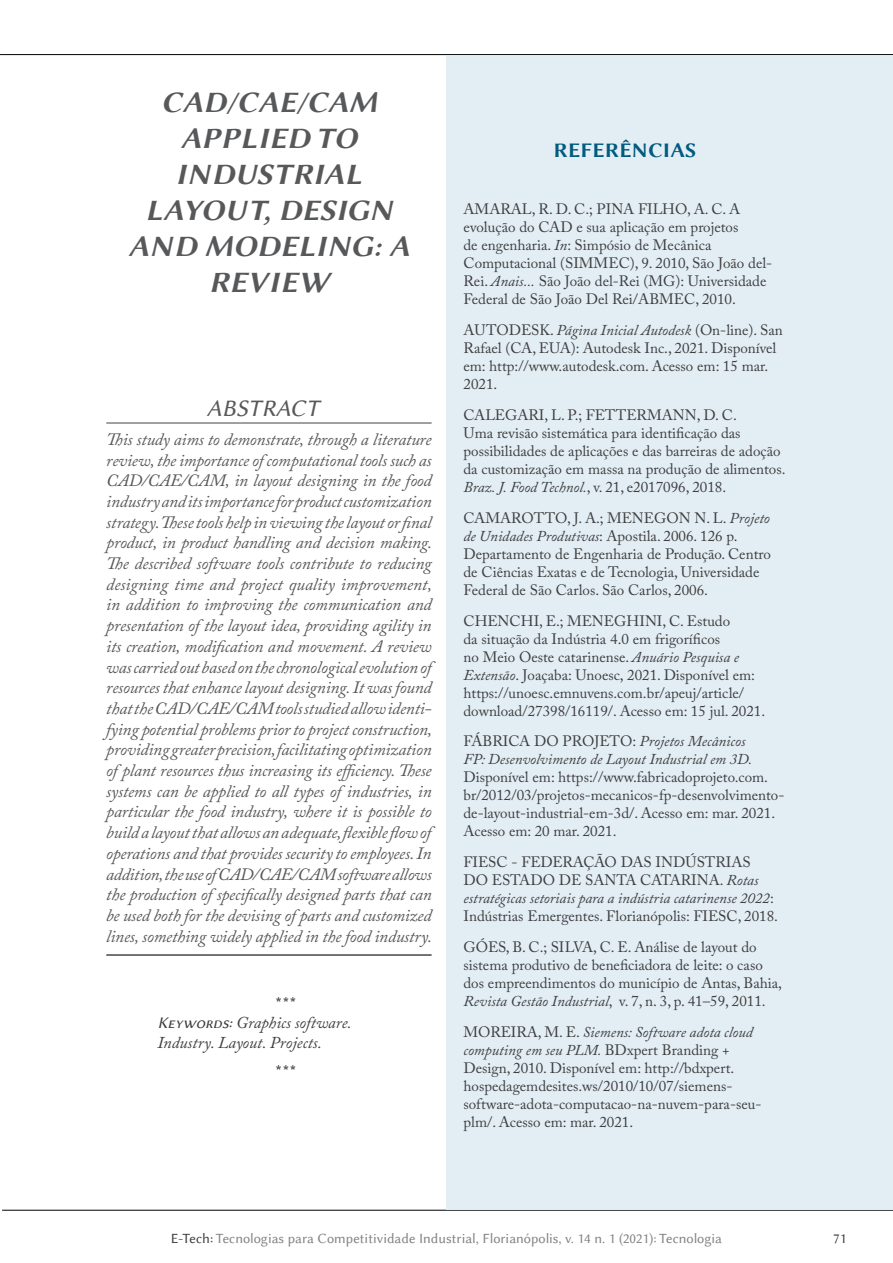
<style>
.page{position:relative;width:893px;height:1263px;background:#fff}
.page>*{position:absolute;margin:0;border:0;box-sizing:border-box;transform-origin:0 0}
.t1{font:30px/36px "Lin Biolinum Slanted B";letter-spacing:.005em;color:#57585a;text-align:center}
.t2{font:24px "Lin Biolinum I";letter-spacing:.005em;color:#57585a}
.t3{font:21px "Lin Biolinum B";letter-spacing:.005em;color:#005b7f}
.t4{font:italic 17.25px/20.7px "Adobe Caslon Pro";letter-spacing:-.01em;color:#57585a;text-align:justify}
.t5{font:italic 16.5px/19.8px "Adobe Caslon Pro";color:#3e3e3f}
.t6{font:16.5px "Lin Biolinum";color:#231f20}
.t7{font:15px/18px "Adobe Caslon Pro";color:#3e3e3f}
.t8{font:italic 15px/18px "Adobe Caslon Pro";color:#3e3e3f}
.t9{font:14.25px "Lin Biolinum";color:#808285}
.t10{font:14.25px "Lin Biolinum";color:#3e3e3f}
.s1{font-family:"Lin Biolinum I";font-style:normal}
.s2{font-style:italic}
.s3{font-style:normal}
.s4{color:#3e3e3f}
</style>
<div class="page">
<hr style="left:2px;top:1210px;width:891px;height:1px;background:#000">
<hr style="left:0;top:54px;width:893px;height:1px;background:#000">
<hr style="left:106px;top:422px;width:326px;height:2px;background:#57585a">
<hr style="left:106px;top:954px;width:326px;height:1px;background:#0c0806">
<div style="left:446px;top:56px;width:447px;height:1153px;background:#e3eef4"></div>
<h1 class="t1" style="left:128px;top:82px;width:283px">CAD/CAE/CAM<br>APPLIED TO<br>INDUSTRIAL<br>LAYOUT, DESIGN<br>AND MODELING: A<br>REVIEW</h1>
<h2 class="t2" style="left:206px;top:394px;width:114px">ABSTRACT</h2>
<p class="t4" style="left:106px;top:428px;width:327px">This study aims to demonstrate, through a literature review, the importance of computational tools such as CAD/CAE/CAM, in layout designing in the food industry and its importance for product customization strategy. These tools help in viewing the layout or final product, in product handling and decision making.<br>The described software tools contribute to reducing designing time and project quality improvement, in addition to improving the communication and presentation of the layout idea, providing agility in its creation, modification and movement. A review was carried out based on the chronological evolution of resources that enhance layout designing. It was found that the CAD/CAE/CAM tools studied allow identi&shy;fying potential problems prior to project construction, providing greater precision, facilitating optimization of plant resources thus increasing its efficiency. These systems can be applied to all types of industries, in particular the food industry, where it is possible to build a layout that allows an adequate, flexible flow of operations and that provides security to employees. In addition, the use of CAD/CAE/CAM software allows the production of specifically designed parts that can be used both for the devising of parts and customized lines, something widely applied in the food industry.</p>
<p class="t6" style="left:275px;top:994px;width:23px">***</p>
<p class="t5" style="left:157px;top:1013px;width:196px"><span class="s1">Keywords:</span> Graphics software.<br>Industry. Layout. Projects.</p>
<p class="t6" style="left:275px;top:1062px;width:23px">***</p>
<h3 class="t3" style="left:554px;top:136px;width:145px">REFERÊNCIAS</h3>
<p class="t7" style="left:463px;top:200px;width:310px">AMARAL, R. D. C.; PINA FILHO, A. C. A evolução do CAD e sua aplicação em projetos<br>de engenharia. <span class="s2">In</span>: Simpósio de Mecânica Computacional (SIMMEC), 9. 2010, São João del-Rei. <span class="s2">Anais...</span> São João del-Rei (MG): Universidade Federal de São João Del Rei/ABMEC, 2010.</p>
<p class="t7" style="left:463px;top:321px;width:321px">AUTODESK. <span class="s2">Página Inicial Autodesk</span> (On-line). San Rafael (CA, EUA): Autodesk Inc., 2021. Disponível em: http://www.autodesk.com. Acesso em: 15 mar.<br>2021.</p>
<p class="t7" style="left:463px;top:406px;width:323px">CALEGARI, L. P.; FETTERMANN, D. C.<br>Uma revisão sistemática para identificação das possibilidades de aplicações e das barreiras de adoção da customização em massa na produção de alimentos.<br><span class="s2">Braz. J. Food Technol.</span>, v. 21, e2017096, 2018.</p>
<p class="t7" style="left:463px;top:509px;width:309px">CAMAROTTO, J. A.; MENEGON N. L. <span class="s2">Projeto de Unidades Produtivas</span>: Apostila. 2006. 126 p.<br>Departamento de Engenharia de Produção. Centro de Ciências Exatas e de Tecnologia, Universidade Federal de São Carlos. São Carlos, 2006.</p>
<p class="t7" style="left:463px;top:611px;width:303px">CHENCHI, E.; MENEGHINI, C. Estudo<br>da situação da Indústria 4.0 em frigoríficos<br>no Meio Oeste catarinense. <span class="s2">Anuário Pesquisa e Extensão</span>. Joaçaba: Unoesc, 2021. Disponível em: https://unoesc.emnuvens.com.br/apeuj/article/ download/27398/16119/. Acesso em: 15 jul. 2021.</p>
<p class="t8" style="left:463px;top:732px;width:290px"><span class="s3">FÁBRICA DO PROJETO:</span> Projetos Mecânicos<br>FP: Desenvolvimento de Layout Industrial em 3D.</p>
<p class="t7" style="left:463px;top:768px;width:322px">Disponível em: https://www.fabricadoprojeto.com. br/2012/03/projetos-mecanicos-fp-desenvolvimento&shy;de-layout-industrial-em-3d/. Acesso em: mar. 2021.<br>Acesso em: 20 mar. 2021.</p>
<p class="t7" style="left:463px;top:853px;width:316px">FIESC - FEDERAÇÃO DAS INDÚSTRIAS DO ESTADO DE SANTA CATARINA. <span class="s2">Rotas estratégicas setoriais para a indústria catarinense 2022</span>:<br>Indústrias Emergentes. Florianópolis: FIESC, 2018.</p>
<p class="t7" style="left:463px;top:938px;width:320px">GÓES, B. C.; SILVA, C. E. Análise de layout do sistema produtivo de beneficiadora de leite: o caso dos empreendimentos do município de Antas, Bahia, <span class="s2">Revista Gestão Industrial</span>, v. 7, n. 3, p. 41–59, 2011.</p>
<p class="t7" style="left:463px;top:1022px;width:299px">MOREIRA, M. E. <span class="s2">Siemens: Software adota cloud computing em seu PLM.</span> BDxpert Branding + Design, 2010. Disponível em: http://bdxpert. hospedagemdesites.ws/2010/10/07/siemens&shy;software-adota-computacao-na-nuvem-para-seu&shy;plm/. Acesso em: mar. 2021.</p>
<p class="t9" style="left:171px;top:1230px;width:553px"><span class="s4">E-Tech:</span> Tecnologias para Competitividade Industrial, Florianópolis, v. 14 n. 1 (2021): Tecnologia</p>
<p class="t10" style="left:833px;top:1230px;width:15px">71</p>
</div>
